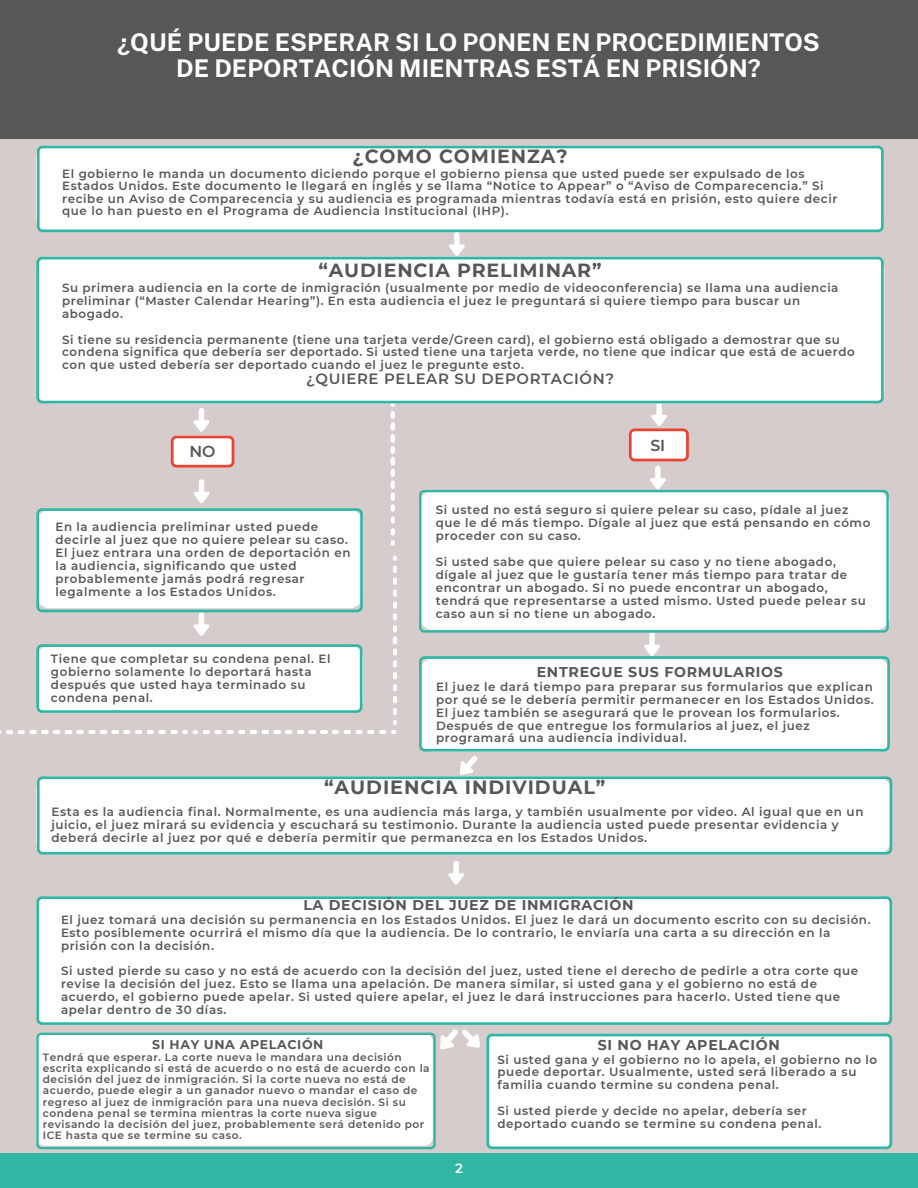
<style>
.page{position:relative;width:918px;height:1188px;background:#d6cccc}
.page>*{position:absolute;margin:0;border:0;box-sizing:border-box;transform-origin:0 0}
.t1{font:700 24.45px/25.5px "Public Sans";color:#fff;text-align:center}
.t2{font:700 19.2px "Montserrat";letter-spacing:.05em;color:#575757}
.t3{font:700 19.05px "Montserrat";letter-spacing:.045em;color:#575757}
.t4{font:600 15.9px "Montserrat";color:#575757}
.t5{font:600 14.85px "Montserrat";letter-spacing:.045em;color:#575757}
.t6{font:700 14.1px "Montserrat";letter-spacing:.05em;color:#575757}
.t7{font:600 13.35px "Montserrat";color:#fff}
.t8{font:700 12.6px "Montserrat";letter-spacing:.05em;color:#575757}
.t9{font:600 12px/12.8px "Montserrat";letter-spacing:.05em;color:#575757}
.t10{font:600 11.85px/12.9px "Montserrat";letter-spacing:.05em;color:#575757}
.t11{font:600 10.5px/11.2px "Montserrat";letter-spacing:.05em;color:#575757}
</style>
<div class="page">
<svg style="left:644px;top:633px;width:16px;height:23px"></svg>
<svg style="left:449px;top:232px;width:16px;height:24px"></svg>
<div style="left:0;top:1153px;width:918px;height:35px;background:#30b7a4"></div>
<div style="left:0;top:0;width:918px;height:139px;background:#575757"></div>
<svg style="left:419px;top:656px;width:471px;height:96px;background:#f1f9f8"></svg>
<svg style="left:37px;top:776px;width:855px;height:79px;background:#eff9f8"></svg>
<div style="left:36px;top:896px;width:856px;height:129px;background:#fff"></div>
<div style="left:36px;top:1033px;width:400px;height:116px;background:#fff"></div>
<svg style="left:448px;top:861px;width:16px;height:24px"></svg>
<svg style="left:455px;top:751px;width:27px;height:29px"></svg>
<div style="left:486px;top:1034px;width:406px;height:115px;background:#fff"></div>
<svg style="left:435px;top:1029px;width:45px;height:25px"></svg>
<div style="left:419px;top:490px;width:470px;height:143px;background:#fff"></div>
<div style="left:36px;top:257px;width:848px;height:146px;background:#fff"></div>
<svg style="left:37px;top:146px;width:847px;height:86px;background:#f2faf9"></svg>
<svg style="left:0;top:354px;width:397px;height:380px"></svg>
<svg style="left:629px;top:402px;width:60px;height:88px"></svg>
<p class="t1" style="left:117px;top:30px;width:704px">¿QUÉ PUEDE ESPERAR SI LO PONEN EN PROCEDIMIENTOS<br>DE DEPORTACIÓN MIENTRAS ESTÁ EN PRISIÓN?</p>
<p class="t3" style="left:353px;top:145px;width:216px">¿COMO COMIENZA?</p>
<p class="t10" style="left:62px;top:167px;width:777px;line-height:12.5px">El gobierno le manda un documento diciendo porque el gobierno piensa que usted puede ser expulsado de los Estados Unidos. Este documento le llegará en inglés y se llama “Notice to Appear” o “Aviso de Comparecencia.” Si recibe un Aviso de Comparecencia y su audiencia es programada mientras todavía está en prisión, esto quiere decir que lo han puesto en el Programa de Audiencia Institucional (IHP).</p>
<p class="t3" style="left:319px;top:259px;width:285px">“AUDIENCIA PRELIMINAR”</p>
<p class="t10" style="left:62px;top:282px;width:778px">Su primera audiencia en la corte de inmigración (usualmente por medio de videoconferencia) se llama una audiencia preliminar (“Master Calendar Hearing”). En esta audiencia el juez le preguntará si quiere tiempo para buscar un abogado.</p>
<p class="t10" style="left:62px;top:333px;width:794px">Si tiene su residencia permanente (tiene una tarjeta verde/Green card), el gobierno está obligado a demostrar que su condena significa que debería ser deportado. Si usted tiene una tarjeta verde, no tiene que indicar que está de acuerdo con que usted debería ser deportado cuando el juez le pregunte esto.</p>
<p class="t5" style="left:306px;top:370px;width:309px">¿QUIERE PELEAR SU DEPORTACIÓN?</p>
<p class="t4" style="left:189px;top:442px;width:28px">NO</p>
<p class="t10" style="left:55px;top:520px;width:297px">En la audiencia preliminar usted puede decirle al juez que no quiere pelear su caso.<br>El juez entrara una orden de deportación en la audiencia, significando que usted probablemente jamás podrá regresar legalmente a los Estados Unidos.</p>
<p class="t10" style="left:51px;top:652px;width:281px">Tiene que completar su condena penal. El gobierno solamente lo deportará hasta después que usted haya terminado su condena penal.</p>
<p class="t4" style="left:650px;top:435px;width:17px">SI</p>
<p class="t10" style="left:436px;top:503px;width:436px">Si usted no está seguro si quiere pelear su caso, pídale al juez que le dé más tiempo. Dígale al juez que está pensando en cómo proceder con su caso.</p>
<p class="t10" style="left:436px;top:555px;width:432px">Si usted sabe que quiere pelear su caso y no tiene abogado, dígale al juez que le gustaría tener más tiempo para tratar de encontrar un abogado. Si no puede encontrar un abogado, tendrá que representarse a usted mismo. Usted puede pelear su caso aun si no tiene un abogado.</p>
<p class="t6" style="left:537px;top:663px;width:248px">ENTREGUE SUS FORMULARIOS</p>
<p class="t10" style="left:436px;top:680px;width:439px">El juez le dará tiempo para preparar sus formularios que explican por qué se le debería permitir permanecer en los Estados Unidos.<br>El juez también se asegurará que le provean los formularios.<br>Después de que entregue los formularios al juez, el juez programará una audiencia individual.</p>
<p class="t2" style="left:324px;top:775px;width:283px">“AUDIENCIA INDIVIDUAL”</p>
<p class="t9" style="left:51px;top:806px;width:814px">Esta es la audiencia final. Normalmente, es una audiencia más larga, y también usualmente por video. Al igual que en un juicio, el juez mirará su evidencia y escuchará su testimonio. Durante la audiencia usted puede presentar evidencia y deberá decirle al juez por qué e debería permitir que permanezca en los Estados Unidos.</p>
<p class="t6" style="left:303px;top:896px;width:332px">LA DECISIÓN DEL JUEZ DE INMIGRACIÓN</p>
<p class="t10" style="left:61px;top:913px;width:811px">El juez tomará una decisión su permanencia en los Estados Unidos. El juez le dará un documento escrito con su decisión.<br>Esto posiblemente ocurrirá el mismo día que la audiencia. De lo contrario, le enviaría una carta a su dirección en la prisión con la decisión.</p>
<p class="t10" style="left:61px;top:965px;width:799px">Si usted pierde su caso y no está de acuerdo con la decisión del juez, usted tiene el derecho de pedirle a otra corte que revise la decisión del juez. Esto se llama una apelación. De manera similar, si usted gana y el gobierno no está de acuerdo, el gobierno puede apelar. Si usted quiere apelar, el juez le dará instrucciones para hacerlo. Usted tiene que apelar dentro de 30 días.</p>
<p class="t8" style="left:152px;top:1037px;width:173px">SI HAY UNA APELACIÓN</p>
<p class="t11" style="left:43px;top:1051px;width:388px">Tendrá que esperar. La corte nueva le mandara una decisión escrita explicando si está de acuerdo o no está de acuerdo con la decisión del juez de inmigración. Si la corte nueva no está de acuerdo, puede elegir a un ganador nuevo o mandar el caso de regreso al juez de inmigración para una nueva decisión. Si su condena penal se termina mientras la corte nueva sigue revisando la decisión del juez, probablemente será detenido por ICE hasta que se termine su caso.</p>
<p class="t6" style="left:598px;top:1036px;width:184px">SI NO HAY APELACIÓN</p>
<p class="t10" style="left:498px;top:1053px;width:381px">Si usted gana y el gobierno no lo apela, el gobierno no lo puede deportar. Usualmente, usted será liberado a su familia cuando termine su condena penal.</p>
<p class="t10" style="left:498px;top:1104px;width:325px">Si usted pierde y decide no apelar, debería ser deportado cuando se termine su condena penal.</p>
<p class="t7" style="left:455px;top:1160px;width:9px">2</p>
</div>
